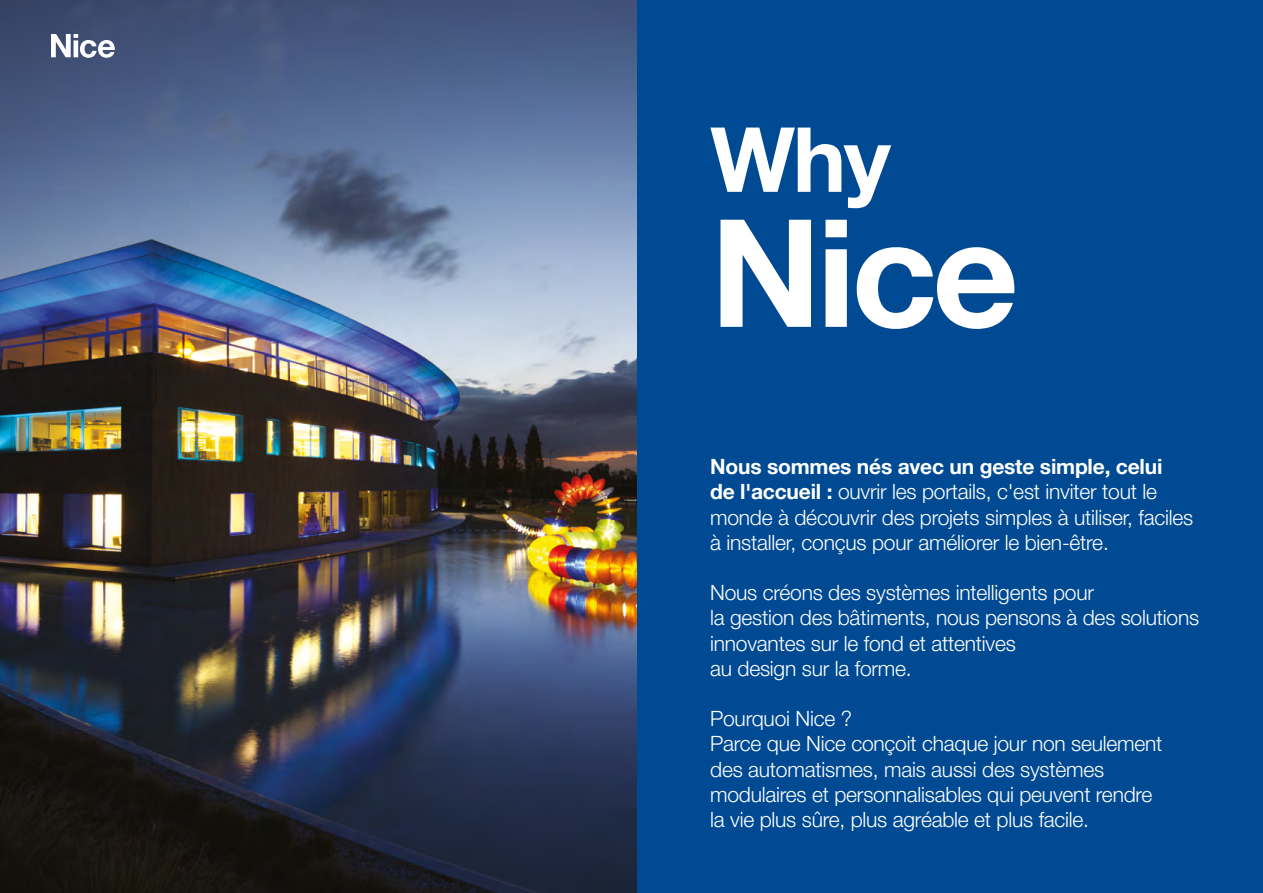
<style>
.page{position:relative;width:1263px;height:893px;background:#fff}
.page>*{position:absolute;margin:0;border:0;box-sizing:border-box;transform-origin:0 0}
.t1{font:700 150px "Helvetica Neue LT Pro";color:#fff}
.t2{font:700 90px "Helvetica Neue LT Pro";color:#fff}
.t3{font:300 21px/25.2px "Helvetica Neue LT Pro";letter-spacing:-.01em;color:#fff}
.s1{font-weight:700}
</style>
<div class="page">
<img style="left:0;top:0;width:637px;height:893px">
<div style="left:637px;top:0;width:626px;height:893px;background:#004a93"></div>
<svg style="left:51px;top:34px;width:64px;height:24px"></svg>
<h2 class="t2" style="left:710px;top:104px;width:182px">Why</h2>
<h1 class="t1" style="left:710px;top:181px;width:310px">Nice</h1>
<p class="t3" style="left:710px;top:454px;width:484px"><span class="s1">Nous sommes nés avec un geste simple, celui<br>de l'accueil :</span> ouvrir les portails, c'est inviter tout le monde à découvrir des projets simples à utiliser, faciles à installer, conçus pour améliorer le bien-être.</p>
<p class="t3" style="left:710px;top:580px;width:490px">Nous créons des systèmes intelligents pour<br>la gestion des bâtiments, nous pensons à des solutions innovantes sur le fond et attentives<br>au design sur la forme.</p>
<p class="t3" style="left:710px;top:706px;width:454px">Pourquoi Nice ?<br>Parce que Nice conçoit chaque jour non seulement des automatismes, mais aussi des systèmes modulaires et personnalisables qui peuvent rendre la vie plus sûre, plus agréable et plus facile.</p>
</div>
